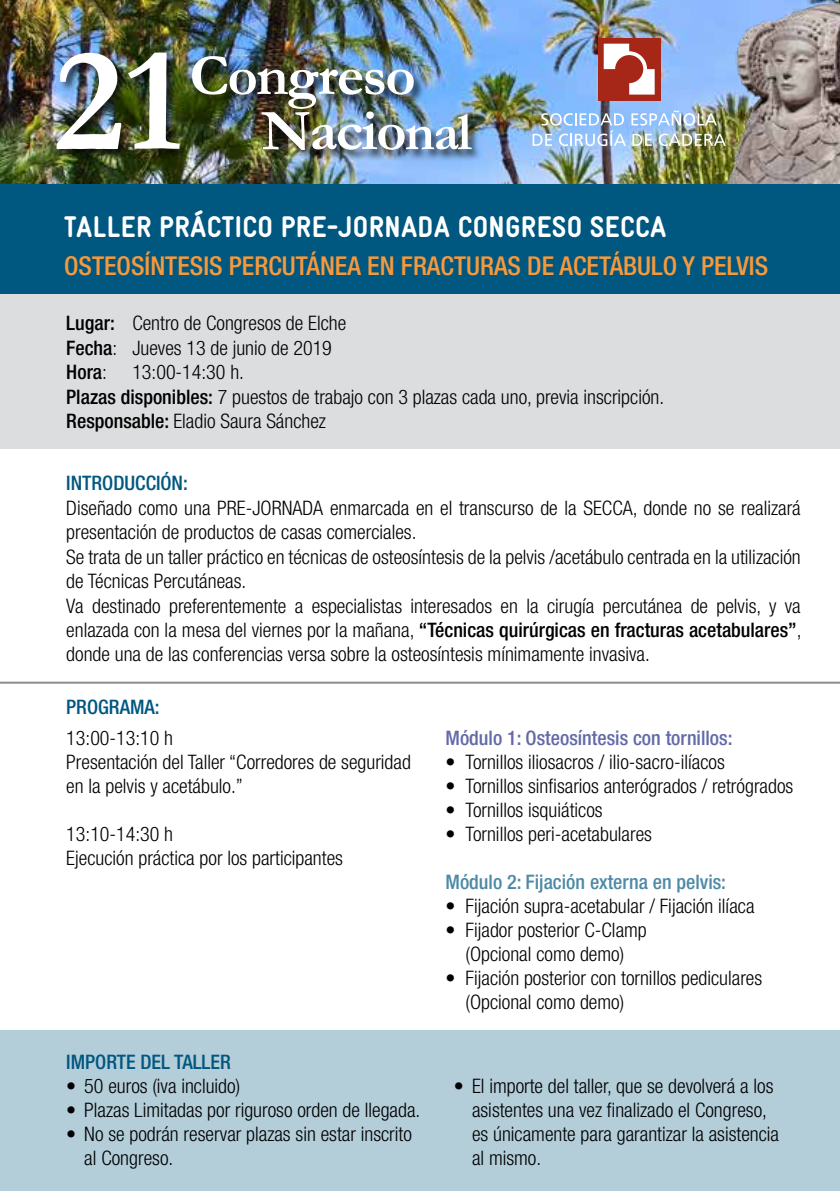
<style>
.page{position:relative;width:840px;height:1191px;background:#fff}
.page>*{position:absolute;margin:0;border:0;box-sizing:border-box;transform-origin:0 0}
.t1{font:700 150.2px "Garamond";color:#fff}
.t2{font:700 58.6px/55.2px "Garamond";letter-spacing:-.03em;color:#fff}
.t3{font:900 30px "Gravur Condensed";letter-spacing:.01em;color:#fff}
.t4{font:500 condensed 26px "Helvetica Neue LT Com";color:#f7993b}
.t5{font:300 condensed 20px/24.4px "Helvetica Neue LT Com";color:#000}
.t6{font:500 condensed 20px "Helvetica Neue LT Com";color:#005780}
.t7{font:500 condensed 20px "Helvetica Neue LT Com";color:#6269a7}
.t8{font:500 condensed 20px "Helvetica Neue LT Com";color:#4d89a6}
.s1{font-size:54.2px}
.s2{font-weight:500}
</style>
<div class="page">
<hr style="left:839px;top:0;width:1px;height:300px;background:#005780">
<div style="left:0;top:0;width:839px;height:300px;background:#005780"></div>
<img style="left:0;top:0;width:840px;height:184px">
<img style="left:718px;top:0;width:121px;height:184px">
<div style="left:597px;top:38px;width:63px;height:63px;background:#a62617"></div>
<svg style="left:632px;top:134px;width:19px;height:12px"></svg>
<svg style="left:658px;top:134px;width:67px;height:12px"></svg>
<img style="left:532px;top:113px;width:93px;height:33px">
<svg style="left:631px;top:110px;width:85px;height:16px"></svg>
<svg style="left:603px;top:44px;width:51px;height:51px"></svg>
<div style="left:56px;top:51px;width:427px;height:111px;background:#000;opacity:.72"></div>
<div style="left:0;top:294px;width:839px;height:154px;background:#dcddde"></div>
<svg style="left:0;top:681px;width:839px;height:2px;background:#b2b3b4"></svg>
<div style="left:0;top:1030px;width:839px;height:161px;background:#b3cdd9"></div>
<h1 class="t1" style="left:54px;top:12px;width:131px">21</h1>
<h2 class="t2" style="left:261px;top:47px;width:211px;text-indent:-72px">Congreso<br>Nacio<span class="s1">nal</span></h2>
<h3 class="t3" style="left:64px;top:210px;width:603px">TALLER PRÁCTICO PRE-JORNADA CONGRESO SECCA</h3>
<h3 class="t4" style="left:64px;top:250px;width:705px">OSTEOSÍNTESIS PERCUTÁNEA EN FRACTURAS DE ACETÁBULO Y PELVIS</h3>
<p class="t5" style="left:66px;top:311px;width:281px"><span class="s2">Lugar:</span> Centro de Congresos de Elche<br><span class="s2">Fecha</span>: Jueves 13 de junio de 2019<br><span class="s2">Hora</span>:</p>
<p class="t5" style="left:66px;top:360px;width:599px;text-indent:66px">13:00-14:30 h.<br><span class="s2">Plazas disponibles:</span> 7 puestos de trabajo con 3 plazas cada uno, previa inscripción.<br><span class="s2">Responsable:</span> Eladio Saura Sánchez</p>
<p class="t6" style="left:66px;top:471px;width:123px">INTRODUCCIÓN:</p>
<p class="t5" style="left:66px;top:495px;width:736px">Diseñado como una PRE-JORNADA enmarcada en el transcurso de la SECCA, donde no se realizará presentación de productos de casas comerciales.<br>Se trata de un taller práctico en técnicas de osteosíntesis de la pelvis /acetábulo centrada en la utilización de Técnicas Percutáneas.<br>Va destinado preferentemente a especialistas interesados en la cirugía percutánea de pelvis, y va enlazada con la mesa del viernes por la mañana, <span class="s2">“Técnicas quirúrgicas en fracturas acetabulares”</span>, donde una de las conferencias versa sobre la osteosíntesis mínimamente invasiva.</p>
<p class="t6" style="left:66px;top:695px;width:95px">PROGRAMA:</p>
<p class="t5" style="left:66px;top:725px;width:346px">13:00-13:10 h<br>Presentación del Taller “Corredores de seguridad en la pelvis y acetábulo.”</p>
<p class="t5" style="left:66px;top:821px;width:278px">13:10-14:30 h<br>Ejecución práctica por los participantes</p>
<p class="t6" style="left:66px;top:1050px;width:166px">IMPORTE DEL TALLER</p>
<p class="t5" style="left:66px;top:1073px;width:175px">• 50 euros (iva incluido)</p>
<p class="t5" style="left:66px;top:1097px;width:355px">• Plazas Limitadas por riguroso orden de llegada.</p>
<p class="t5" style="left:84px;top:1121px;width:329px;text-indent:-18px">• No se podrán reservar plazas sin estar inscrito al Congreso.</p>
<p class="t7" style="left:445px;top:725px;width:288px">Módulo 1: Osteosíntesis con tornillos:</p>
<p class="t5" style="left:445px;top:749px;width:280px">• Tornillos iliosacros / ilio-sacro-ilíacos</p>
<p class="t5" style="left:445px;top:773px;width:349px">• Tornillos sinfisarios anterógrados / retrógrados</p>
<p class="t5" style="left:445px;top:797px;width:158px">• Tornillos isquiáticos</p>
<p class="t5" style="left:445px;top:821px;width:208px">• Tornillos peri-acetabulares</p>
<p class="t8" style="left:445px;top:869px;width:282px">Módulo 2: Fijación externa en pelvis:</p>
<p class="t5" style="left:445px;top:893px;width:310px">• Fijación supra-acetabular / Fijación ilíaca</p>
<p class="t5" style="left:445px;top:917px;width:203px;text-align:center">• Fijador posterior C-Clamp (Opcional como demo)</p>
<p class="t5" style="left:465px;top:965px;width:298px;text-indent:-20px">• Fijación posterior con tornillos pediculares (Opcional como demo)</p>
<p class="t5" style="left:471px;top:1073px;width:308px;text-indent:-18px">• El importe del taller, que se devolverá a los asistentes una vez finalizado el Congreso, es únicamente para garantizar la asistencia al mismo.</p>
</div>
